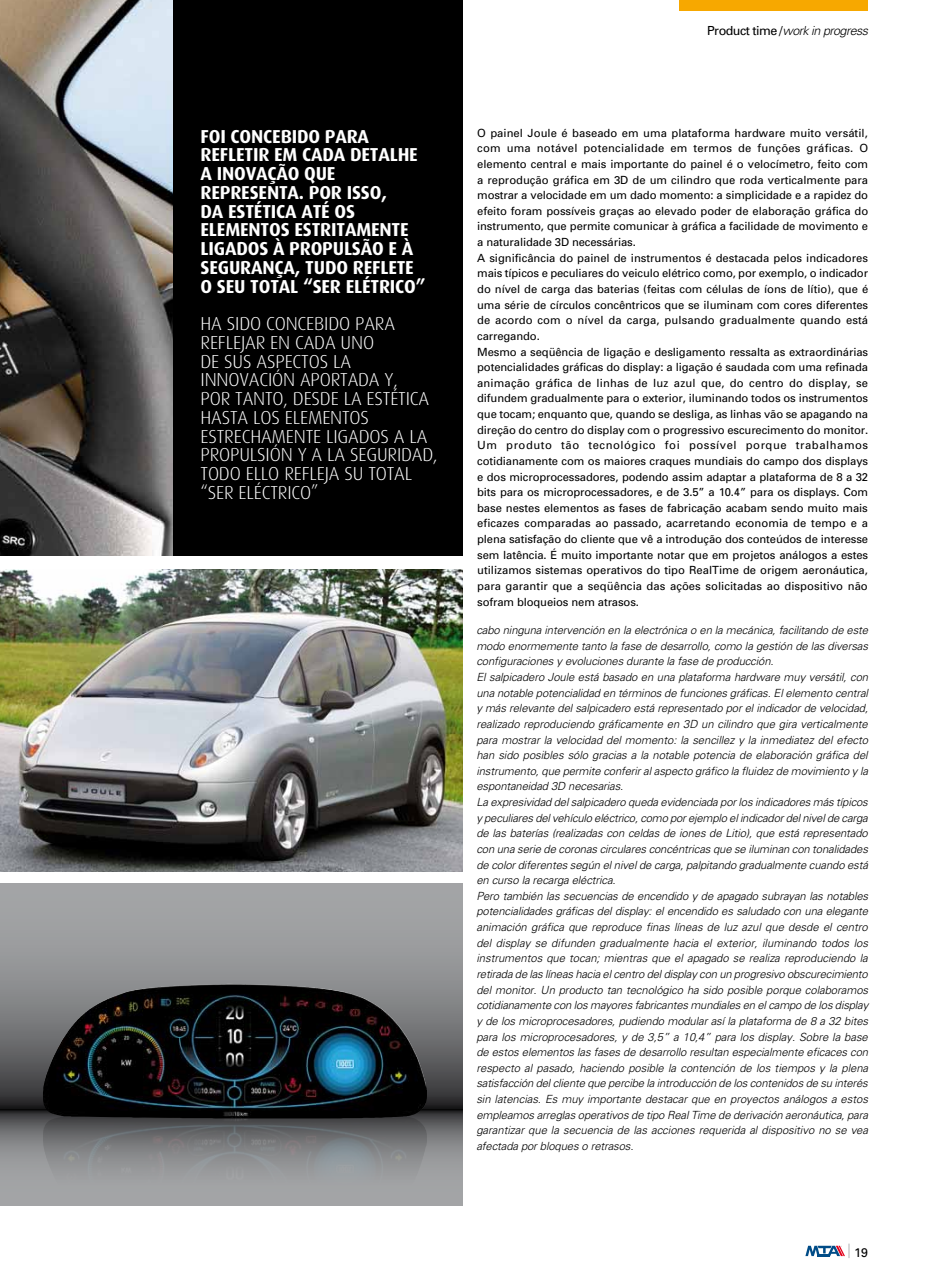
<style>
.page{position:relative;width:939px;height:1276px;background:#fff}
.page>*{position:absolute;margin:0;border:0;box-sizing:border-box;transform-origin:0 0}
.t1{font:300 18.75px/18.8px "Dax";letter-spacing:-.01em;color:#fff}
.t2{font:700 18.75px/18.8px "Dax";letter-spacing:-.01em;color:#fff}
.t3{font:italic 300 12.5px "Univers";letter-spacing:-.04em;color:#000}
.t4{font:12.5px "Univers";color:#000}
.t5{font:italic 300 11.25px/15.6px "Univers";letter-spacing:-.01em;color:#000}
.t6{font:11.25px/15.6px "Univers";letter-spacing:-.01em;color:#000}
.s1{font-weight:400;font-style:normal}
</style>
<div class="page">
<div style="left:172px;top:0;width:290px;height:555px;background:#000"></div>
<img style="left:0;top:0;width:172px;height:555px">
<svg style="left:805px;top:1243px;width:45px;height:15px"></svg>
<img style="left:0;top:569px;width:463px;height:303px">
<svg style="left:0;top:883px;width:462px;height:226px;background:#6b7073"></svg>
<svg style="left:0;top:1109px;width:462px;height:96px;background:#797b7d"></svg>
<div style="left:679px;top:0;width:189px;height:11px;background:#f7a800"></div>
<img style="left:43px;top:1114px;width:171px;height:92px">
<img style="left:43px;top:984px;width:181px;height:114px">
<h1 class="t2" style="left:201px;top:127px;width:227px">FOI CONCEBIDO PARA<br>REFLETIR EM CADA DETALHE<br>A INOVAÇÃO QUE<br>REPRESENTA. POR ISSO,<br>DA ESTÉTICA ATÉ OS<br>ELEMENTOS ESTRITAMENTE<br>LIGADOS À PROPULSÃO E À<br>SEGURANÇA, TUDO REFLETE<br>O SEU TOTAL “SER ELÉTRICO”</h1>
<h1 class="t1" style="left:201px;top:314px;width:239px">HA SIDO CONCEBIDO PARA<br>REFLEJAR EN CADA UNO<br>DE SUS ASPECTOS LA<br>INNOVACIÓN APORTADA Y,<br>POR TANTO, DESDE LA ESTÉTICA<br>HASTA LOS ELEMENTOS<br>ESTRECHAMENTE LIGADOS A LA<br>PROPULSIÓN Y A LA SEGURIDAD,<br>TODO ELLO REFLEJA SU TOTAL “SER ELÉCTRICO”</h1>
<p class="t3" style="left:707px;top:23px;width:162px"><span class="s1">Product time /</span>work in progress</p>
<p class="t6" style="left:477px;top:125px;width:393px">O painel Joule é baseado em uma plataforma hardware muito versátil, com uma notável potencialidade em termos de funções gráficas. O elemento central e mais importante do painel é o velocímetro, feito com a reprodução gráfica em 3D de um cilindro que roda verticalmente para mostrar a velocidade em um dado momento: a simplicidade e a rapidez do efeito foram possíveis graças ao elevado poder de elaboração gráfica do instrumento, que permite comunicar à gráfica a facilidade de movimento e a naturalidade 3D necessárias.<br>A significância do painel de instrumentos é destacada pelos indicadores mais típicos e peculiares do veiculo elétrico como, por exemplo, o indicador do nível de carga das baterias (feitas com células de íons de lítio), que é uma série de círculos concêntricos que se iluminam com cores diferentes de acordo com o nível da carga, pulsando gradualmente quando está carregando.<br>Mesmo a seqüência de ligação e desligamento ressalta as extraordinárias potencialidades gráficas do display: a ligação é saudada com uma refinada animação gráfica de linhas de luz azul que, do centro do display, se difundem gradualmente para o exterior, iluminando todos os instrumentos que tocam; enquanto que, quando se desliga, as linhas vão se apagando na direção do centro do display com o progressivo escurecimento do monitor.<br>Um produto tão tecnológico foi possível porque trabalhamos cotidianamente com os maiores craques mundiais do campo dos displays e dos microprocessadores, podendo assim adaptar a plataforma de 8 a 32 bits para os microprocessadores, e de 3.5” a 10.4” para os displays. Com base nestes elementos as fases de fabricação acabam sendo muito mais eficazes comparadas ao passado, acarretando economia de tempo e a plena satisfação do cliente que vê a introdução dos conteúdos de interesse sem latência. É muito importante notar que em projetos análogos a estes utilizamos sistemas operativos do tipo RealTime de origem aeronáutica, para garantir que a seqüência das ações solicitadas ao dispositivo não sofram bloqueios nem atrasos.</p>
<p class="t5" style="left:476px;top:622px;width:393px">cabo ninguna intervención en la electrónica o en la mecánica, facilitando de este modo enormemente tanto la fase de desarrollo, como la gestión de las diversas configuraciones y evoluciones durante la fase de producción.<br>El salpicadero Joule está basado en una plataforma hardware muy versátil, con una notable potencialidad en términos de funciones gráficas. El elemento central y más relevante del salpicadero está representado por el indicador de velocidad, realizado reproduciendo gráficamente en 3D un cilindro que gira verticalmente para mostrar la velocidad del momento: la sencillez y la inmediatez del efecto han sido posibles sólo gracias a la notable potencia de elaboración gráfica del instrumento, que permite conferir al aspecto gráfico la fluidez de movimiento y la espontaneidad 3D necesarias.<br>La expresividad del salpicadero queda evidenciada por los indicadores más típicos y peculiares del vehículo eléctrico, como por ejemplo el indicador del nivel de carga de las baterías (realizadas con celdas de iones de Litio), que está representado con una serie de coronas circulares concéntricas que se iluminan con tonalidades de color diferentes según el nivel de carga, palpitando gradualmente cuando está en curso la recarga eléctrica.<br>Pero también las secuencias de encendido y de apagado subrayan las notables potencialidades gráficas del display: el encendido es saludado con una elegante animación gráfica que reproduce finas líneas de luz azul que desde el centro del display se difunden gradualmente hacia el exterior, iluminando todos los instrumentos que tocan; mientras que el apagado se realiza reproduciendo la retirada de las líneas hacia el centro del display con un progresivo obscurecimiento del monitor. Un producto tan tecnológico ha sido posible porque colaboramos cotidianamente con los mayores fabricantes mundiales en el campo de los display y de los microprocesadores, pudiendo modular así la plataforma de 8 a 32 bites para los microprocesadores, y de 3,5” a 10,4” para los display. Sobre la base de estos elementos las fases de desarrollo resultan especialmente eficaces con respecto al pasado, haciendo posible la contención de los tiempos y la plena satisfacción del cliente que percibe la introducción de los contenidos de su interés sin latencias. Es muy importante destacar que en proyectos análogos a estos empleamos arreglas operativos de tipo Real Time de derivación aeronáutica, para garantizar que la secuencia de las acciones requerida al dispositivo no se vea afectada por bloques o retrasos.</p>
<p class="t4" style="left:854px;top:1244px;width:15px">19</p>
</div>
